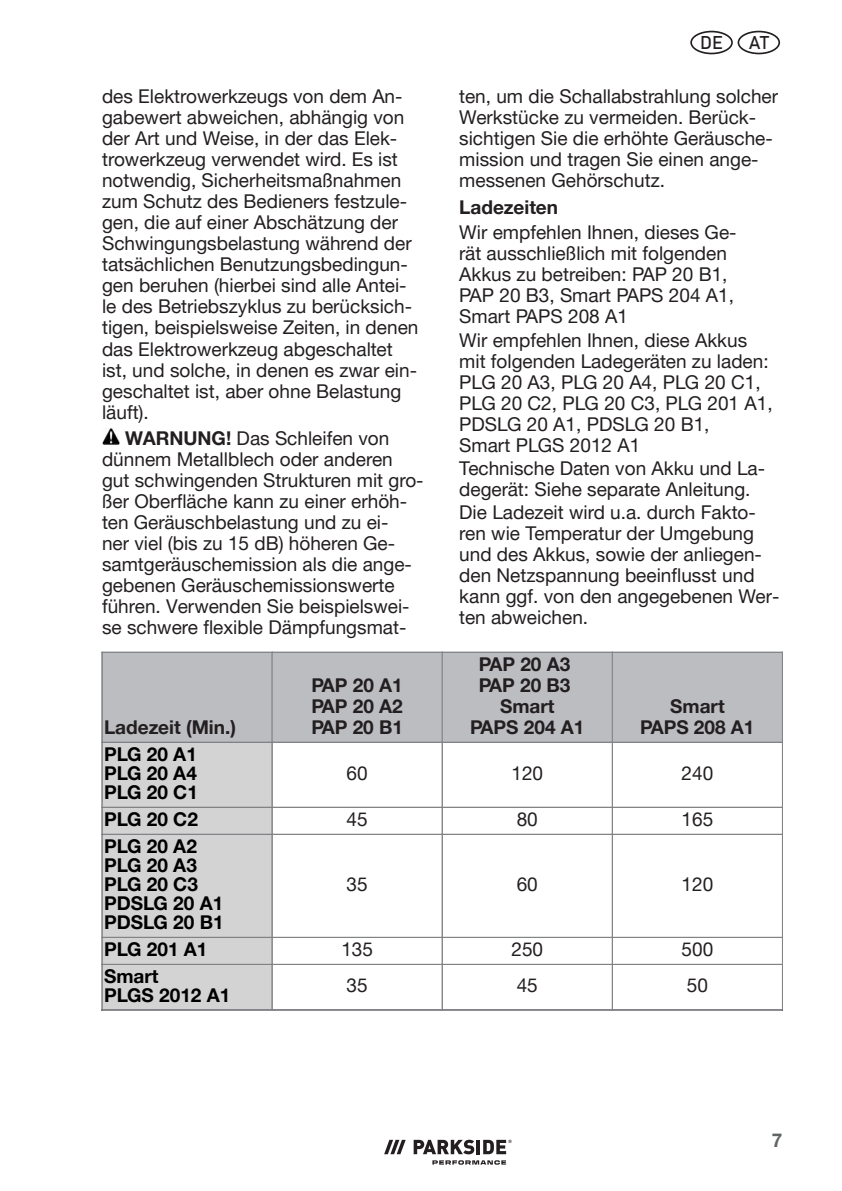
<style>
.page{position:relative;width:842px;height:1191px;background:#fff}
.page>*{position:absolute;margin:0;border:0;box-sizing:border-box;transform-origin:0 0}
.t1{font:19px/21px "Helvetica Neue Parkside";color:#231f20}
.t2{font:700 19px/19px "Helvetica Neue Parkside";color:#000}
.t3{font:700 19px/21px "Helvetica Neue Parkside";color:#231f20;text-align:center}
.t4{font:700 19px "Helvetica Neue Parkside";color:#626568}
.t5{font:18.4px "Bahnschrift";color:#231f20}
.s1{font-weight:700}
</style>
<div class="page">
<svg style="left:690px;top:31px;width:90px;height:23px"></svg>
<img style="left:102px;top:429px;width:18px;height:16px">
<div style="left:103px;top:653px;width:169px;height:89px;background:#bcbdc0"></div>
<div style="left:272px;top:653px;width:170px;height:89px;background:#bcbdc0"></div>
<div style="left:442px;top:653px;width:170px;height:89px;background:#bcbdc0"></div>
<div style="left:612px;top:653px;width:170px;height:89px;background:#bcbdc0"></div>
<div style="left:103px;top:743px;width:169px;height:64px;background:#d3d3d3"></div>
<div style="left:103px;top:808px;width:169px;height:26px;background:#d3d3d3"></div>
<div style="left:103px;top:835px;width:169px;height:102px;background:#d3d3d3"></div>
<div style="left:103px;top:938px;width:169px;height:26px;background:#d3d3d3"></div>
<div style="left:103px;top:965px;width:169px;height:44px;background:#d3d3d3"></div>
<hr style="left:102px;top:652px;width:1px;height:90px;background:#808285">
<hr style="left:272px;top:652px;width:1px;height:90px;background:#808285">
<hr style="left:102px;top:652px;width:171px;height:1px;background:#808285">
<hr style="left:442px;top:652px;width:1px;height:90px;background:#808285">
<hr style="left:272px;top:652px;width:171px;height:1px;background:#808285">
<hr style="left:612px;top:652px;width:1px;height:90px;background:#808285">
<hr style="left:442px;top:652px;width:171px;height:1px;background:#808285">
<hr style="left:782px;top:652px;width:1px;height:90px;background:#808285">
<hr style="left:612px;top:652px;width:171px;height:1px;background:#808285">
<hr style="left:102px;top:742px;width:1px;height:65px;background:#808285">
<hr style="left:272px;top:742px;width:1px;height:65px;background:#808285">
<hr style="left:102px;top:742px;width:171px;height:1px;background:#808285">
<hr style="left:442px;top:742px;width:1px;height:65px;background:#808285">
<hr style="left:272px;top:742px;width:171px;height:1px;background:#808285">
<hr style="left:612px;top:742px;width:1px;height:65px;background:#808285">
<hr style="left:442px;top:742px;width:171px;height:1px;background:#808285">
<hr style="left:782px;top:742px;width:1px;height:65px;background:#808285">
<hr style="left:612px;top:742px;width:171px;height:1px;background:#808285">
<svg style="left:102px;top:808px;width:1px;height:26px"></svg>
<svg style="left:272px;top:808px;width:1px;height:26px"></svg>
<hr style="left:102px;top:807px;width:171px;height:1px;background:#808285">
<svg style="left:442px;top:808px;width:1px;height:26px"></svg>
<hr style="left:272px;top:807px;width:171px;height:1px;background:#808285">
<svg style="left:612px;top:808px;width:1px;height:26px"></svg>
<hr style="left:442px;top:807px;width:171px;height:1px;background:#808285">
<svg style="left:782px;top:808px;width:1px;height:26px"></svg>
<hr style="left:612px;top:807px;width:171px;height:1px;background:#808285">
<hr style="left:102px;top:834px;width:1px;height:103px;background:#808285">
<hr style="left:272px;top:834px;width:1px;height:103px;background:#808285">
<hr style="left:102px;top:834px;width:171px;height:1px;background:#808285">
<hr style="left:442px;top:834px;width:1px;height:103px;background:#808285">
<hr style="left:272px;top:834px;width:171px;height:1px;background:#808285">
<hr style="left:612px;top:834px;width:1px;height:103px;background:#808285">
<hr style="left:442px;top:834px;width:171px;height:1px;background:#808285">
<hr style="left:782px;top:834px;width:1px;height:103px;background:#808285">
<hr style="left:612px;top:834px;width:171px;height:1px;background:#808285">
<svg style="left:102px;top:938px;width:1px;height:26px"></svg>
<svg style="left:272px;top:938px;width:1px;height:26px"></svg>
<hr style="left:102px;top:937px;width:171px;height:1px;background:#808285">
<svg style="left:442px;top:938px;width:1px;height:26px"></svg>
<hr style="left:272px;top:937px;width:171px;height:1px;background:#808285">
<svg style="left:612px;top:938px;width:1px;height:26px"></svg>
<hr style="left:442px;top:937px;width:171px;height:1px;background:#808285">
<svg style="left:782px;top:938px;width:1px;height:26px"></svg>
<hr style="left:612px;top:937px;width:171px;height:1px;background:#808285">
<hr style="left:102px;top:964px;width:1px;height:46px;background:#808285">
<hr style="left:272px;top:964px;width:1px;height:46px;background:#808285">
<hr style="left:102px;top:964px;width:171px;height:1px;background:#808285">
<hr style="left:442px;top:964px;width:1px;height:46px;background:#808285">
<hr style="left:272px;top:964px;width:171px;height:1px;background:#808285">
<hr style="left:612px;top:964px;width:1px;height:46px;background:#808285">
<hr style="left:442px;top:964px;width:171px;height:1px;background:#808285">
<hr style="left:782px;top:964px;width:1px;height:46px;background:#808285">
<hr style="left:612px;top:964px;width:171px;height:1px;background:#808285">
<hr style="left:102px;top:1009px;width:170px;height:1px;background:#808285">
<hr style="left:272px;top:1009px;width:170px;height:1px;background:#808285">
<hr style="left:442px;top:1009px;width:170px;height:1px;background:#808285">
<hr style="left:612px;top:1009px;width:171px;height:1px;background:#808285">
<svg style="left:384px;top:1139px;width:22px;height:15px"></svg>
<svg style="left:414px;top:1139px;width:60px;height:15px"></svg>
<hr style="left:477px;top:1139px;width:3px;height:15px;background:#231f20">
<svg style="left:483px;top:1139px;width:29px;height:15px"></svg>
<svg style="left:432px;top:1160px;width:74px;height:4px"></svg>
<p class="t1" style="left:102px;top:86px;width:318px">des Elektrowerkzeugs von dem An&shy;gabewert abweichen, abhängig von der Art und Weise, in der das Elek&shy;trowerkzeug verwendet wird. Es ist notwendig, Sicherheitsmaßnahmen zum Schutz des Bedieners festzule&shy;gen, die auf einer Abschätzung der Schwingungsbelastung während der tatsächlichen Benutzungsbedingun&shy;gen beruhen (hierbei sind alle Antei&shy;le des Betriebszyklus zu berücksich&shy;tigen, beispielsweise Zeiten, in denen das Elektrowerkzeug abgeschaltet ist, und solche, in denen es zwar ein&shy;geschaltet ist, aber ohne Belastung läuft).</p>
<p class="t1" style="left:102px;top:428px;width:323px;text-indent:23px"><span class="s1">WARNUNG!</span> Das Schleifen von dünnem Metallblech oder anderen gut schwingenden Strukturen mit gro&shy;ßer Oberfläche kann zu einer erhöh&shy;ten Geräuschbelastung und zu ei-<br>ner viel (bis zu 15 dB) höheren Ge&shy;samtgeräuschemission als die ange&shy;gebenen Geräuschemissionswerte führen. Verwenden Sie beispielswei&shy;se schwere flexible Dämpfungsmat-</p>
<p class="t3" style="left:104px;top:717px;width:133px">Ladezeit (Min.)</p>
<p class="t3" style="left:311px;top:675px;width:93px;text-align:justify">PAP 20 A1<br>PAP 20 A2<br>PAP 20 B1</p>
<p class="t5" style="left:700px;top:32px;width:24px">DE</p>
<p class="t5" style="left:749px;top:32px;width:22px">AT</p>
<p class="t1" style="left:459px;top:86px;width:320px">ten, um die Schallabstrahlung solcher Werkstücke zu vermeiden. Berück&shy;sichtigen Sie die erhöhte Geräusche&shy;mission und tragen Sie einen ange&shy;messenen Gehörschutz.</p>
<p class="t3" style="left:459px;top:197px;width:100px">Ladezeiten</p>
<p class="t1" style="left:459px;top:222px;width:279px">Wir empfehlen Ihnen, dieses Ge&shy;rät ausschließlich mit folgenden<br>Akkus zu betreiben: PAP 20 B1,<br>PAP 20 B3, Smart PAPS 204 A1,<br>Smart PAPS 208 A1</p>
<p class="t1" style="left:459px;top:329px;width:315px">Wir empfehlen Ihnen, diese Akkus mit folgenden Ladegeräten zu laden:<br>PLG 20 A3, PLG 20 A4, PLG 20 C1,<br>PLG 20 C2, PLG 20 C3, PLG 201 A1,<br>PDSLG 20 A1, PDSLG 20 B1,<br>Smart PLGS 2012 A1</p>
<p class="t1" style="left:459px;top:457px;width:307px">Technische Daten von Akku und La&shy;degerät: Siehe separate Anleitung.</p>
<p class="t1" style="left:459px;top:501px;width:322px">Die Ladezeit wird u.a. durch Fakto&shy;ren wie Temperatur der Umgebung und des Akkus, sowie der anliegen&shy;den Netzspannung beeinflusst und kann ggf. von den angegebenen Wer&shy;ten abweichen.</p>
<p class="t3" style="left:470px;top:654px;width:116px">PAP 20 A3<br>PAP 20 B3<br>Smart<br>PAPS 204 A1</p>
<p class="t3" style="left:640px;top:696px;width:116px">Smart<br>PAPS 208 A1</p>
<p class="t2" style="left:104px;top:745px;width:95px;text-align:justify">PLG 20 A1<br>PLG 20 A4<br>PLG 20 C1</p>
<p class="t1" style="left:347px;top:763px;width:23px">60</p>
<p class="t1" style="left:511px;top:763px;width:33px">120</p>
<p class="t1" style="left:681px;top:763px;width:33px">240</p>
<p class="t2" style="left:104px;top:810px;width:95px">PLG 20 C2</p>
<p class="t1" style="left:347px;top:809px;width:23px">45</p>
<p class="t1" style="left:517px;top:809px;width:23px">80</p>
<p class="t1" style="left:681px;top:809px;width:33px">165</p>
<p class="t2" style="left:104px;top:837px;width:121px">PLG 20 A2<br>PLG 20 A3<br>PLG 20 C3<br>PDSLG 20 A1<br>PDSLG 20 B1</p>
<p class="t1" style="left:347px;top:874px;width:23px">35</p>
<p class="t1" style="left:517px;top:874px;width:23px">60</p>
<p class="t1" style="left:681px;top:874px;width:33px">120</p>
<p class="t2" style="left:104px;top:940px;width:105px">PLG 201 A1</p>
<p class="t1" style="left:341px;top:939px;width:33px">135</p>
<p class="t1" style="left:511px;top:939px;width:33px">250</p>
<p class="t1" style="left:681px;top:939px;width:33px">500</p>
<p class="t2" style="left:104px;top:967px;width:128px">Smart<br>PLGS 2012 A1</p>
<p class="t1" style="left:347px;top:975px;width:23px">35</p>
<p class="t1" style="left:517px;top:975px;width:23px">45</p>
<p class="t1" style="left:687px;top:975px;width:23px">50</p>
<p class="t4" style="left:772px;top:1129px;width:12px">7</p>
</div>
